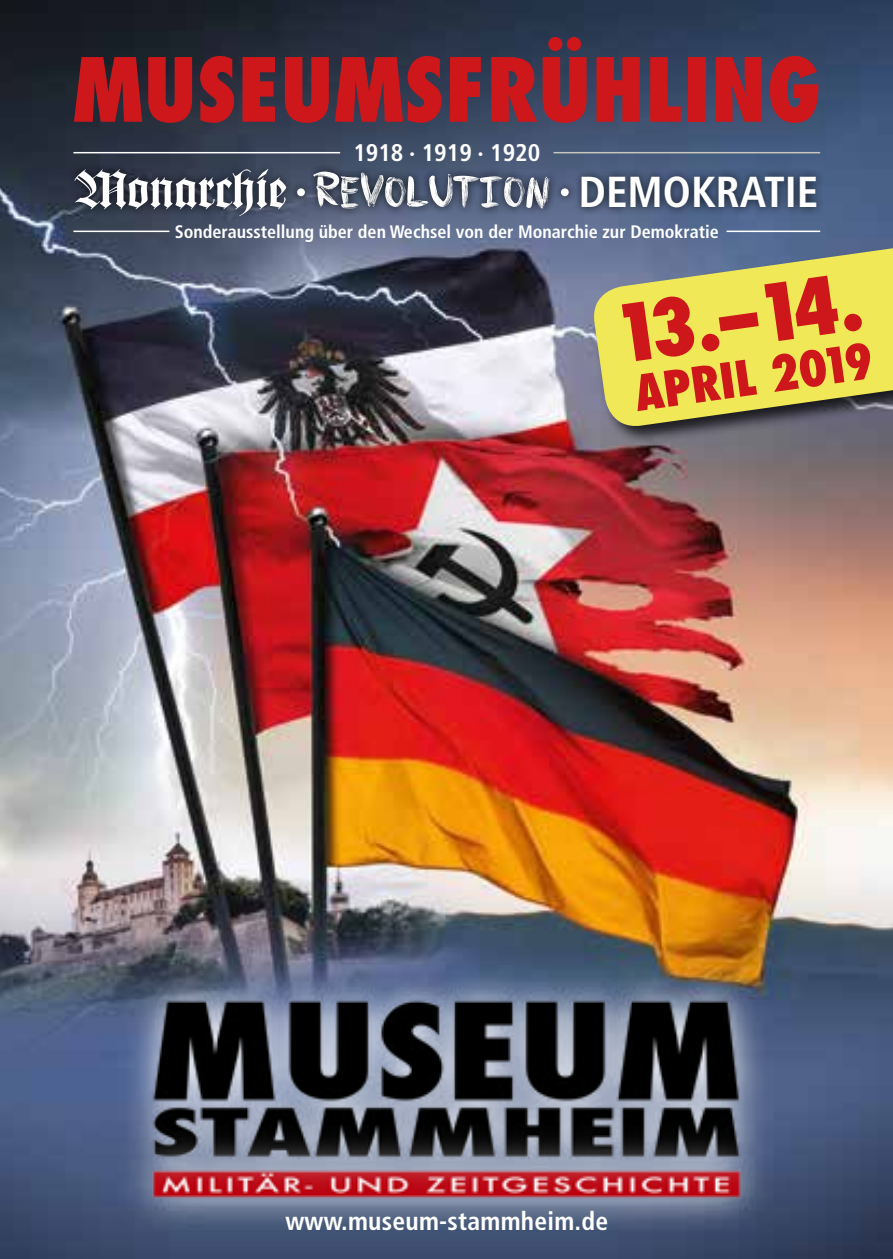
<style>
.page{position:relative;width:893px;height:1259px;background:#fff}
.page>*{position:absolute;margin:0;border:0;box-sizing:border-box;transform-origin:0 0}
.t1{font:800 condensed 85.8px "Futura";color:#cd171a}
.t2{font:800 condensed 76.8px "Futura";color:#cd171a}
.t3{font:51.9px "PLUME";color:#fff}
.t4{font:800 condensed 47.7px "Futura";color:#cd171a}
.t5{font:700 condensed 25.5px "Frutiger";letter-spacing:.01em;color:#fff}
.t6{font:700 condensed 24px "Frutiger";color:#fff}
.t7{font:700 condensed 18px "Frutiger";color:#fff}
.s1{font-family:"Wilhelm Klingspor Gotisch Wd"}
.s2{font-family:"Wilhelm Klingspor Cyr";font-size:58.8px}
.s3{font-family:"Frutiger";font-weight:700;font-stretch:condensed;font-size:43.2px}
</style>
<div class="page">
<img style="left:0;top:0;width:893px;height:1259px">
<img style="left:101px;top:953px;width:691px;height:276px">
<div style="left:67px;top:161px;width:758px;height:64px;background:#000;opacity:.75"></div>
<div style="left:591px;top:241px;width:302px;height:205px;background:#000;opacity:.75"></div>
<svg style="left:590px;top:239px;width:303px;height:191px;background:#c6c263"></svg>
<hr style="left:553px;top:152px;width:267px;height:1px;background:#c8c5bd">
<hr style="left:726px;top:231px;width:94px;height:1px;background:#fff">
<hr style="left:73px;top:152px;width:267px;height:1px;background:#fff">
<hr style="left:73px;top:231px;width:96px;height:1px;background:#fff">
<h1 class="t1" style="left:73px;top:35px;width:750px">MUSEUMSFRÜHLING</h1>
<h3 class="t6" style="left:353px;top:139px;width:188px">1918 · 1919 · 1920</h3>
<h3 class="t3" style="left:75px;top:168px;width:745px"><span class="s1">Monarchie</span><span class="s2">·</span> Revolution <span class="s2">·</span> <span class="s3">DEMOKRATIE</span></h3>
<p class="t7" style="left:175px;top:221px;width:546px">Sonderausstellung über den Wechsel von der Monarchie zur Demokratie</p>
<h2 class="t2" style="left:608px;top:286px;width:251px;rotate:-8deg">13.–14.</h2>
<h3 class="t4" style="left:630px;top:363px;width:242px;rotate:-8deg">APRIL 2019</h3>
<h3 class="t5" style="left:285px;top:1206px;width:324px">www.museum-stammheim.de</h3>
</div>
